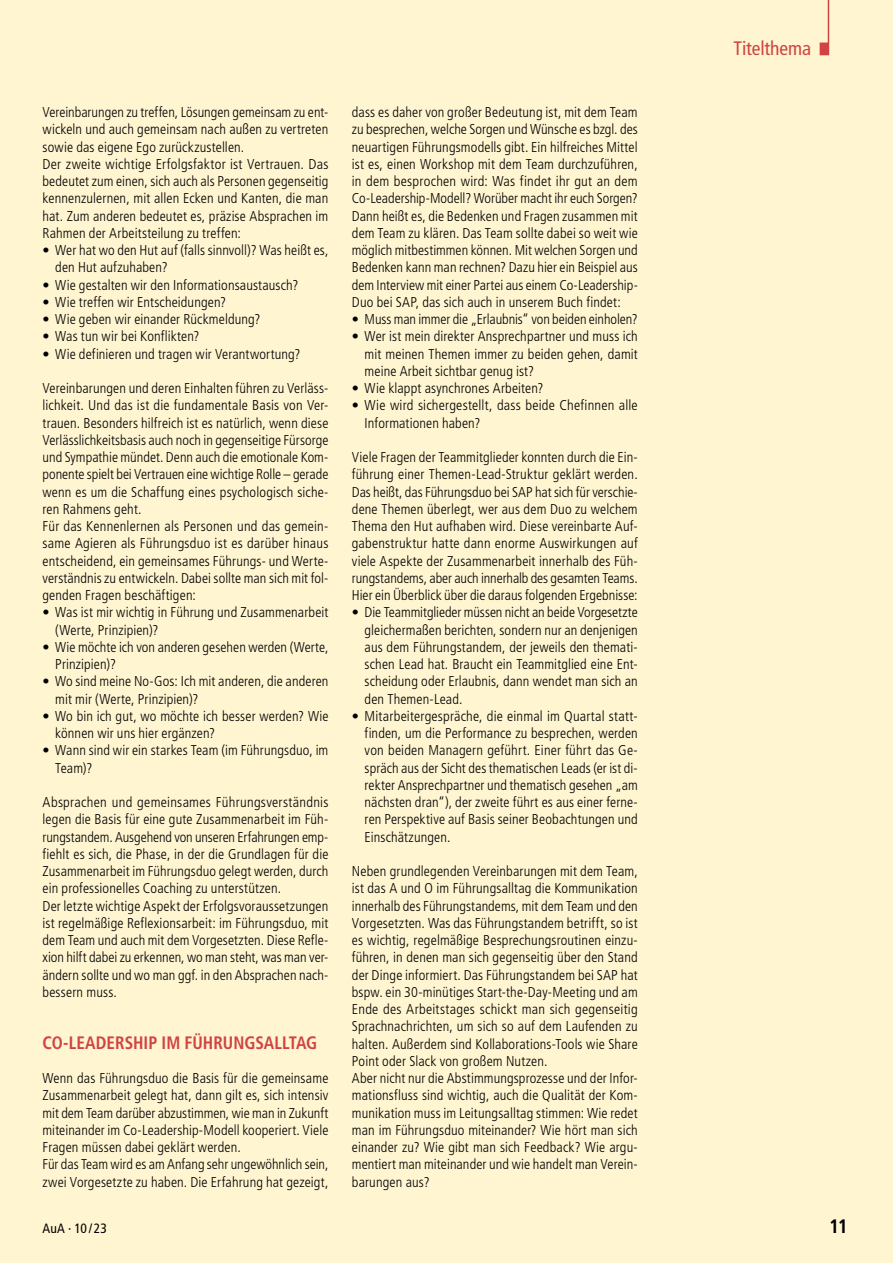
<style>
.page{position:relative;width:893px;height:1263px;background:#fff5d1}
.page>*{position:absolute;margin:0;border:0;box-sizing:border-box;transform-origin:0 0}
.t1{font:condensed 19.5px "Frutiger LT Std";letter-spacing:-.005em;color:#d04342}
.t2{font:700 condensed 19.5px "Frutiger LT Std";color:#000}
.t3{font:700 condensed 18px "Frutiger LT Std";color:#d04342;scale:.95 1}
.t4{font:300 condensed 14.25px/17.2px "Frutiger LT Std";letter-spacing:.01em;color:#000}
.t5{font:condensed 13.5px "Frutiger LT Std";letter-spacing:.005em;color:#000}
</style>
<div class="page">
<svg style="left:820px;top:0;width:9px;height:55px"></svg>
<p class="t4" style="left:43px;top:104px;width:287px">Vereinbarungen zu treffen, Lösungen gemeinsam zu ent&shy;wickeln und auch gemeinsam nach außen zu vertreten sowie das eigene Ego zurückzustellen.<br>Der zweite wichtige Erfolgsfaktor ist Vertrauen. Das bedeutet zum einen, sich auch als Personen gegenseitig kennenzulernen, mit allen Ecken und Kanten, die man hat. Zum anderen bedeutet es, präzise Absprachen im Rahmen der Arbeitsteilung zu treffen:</p>
<p class="t4" style="left:55px;top:242px;width:275px;text-indent:-13px">• Wer hat wo den Hut auf (falls sinnvoll)? Was heißt es, den Hut aufzuhaben?</p>
<p class="t4" style="left:43px;top:276px;width:257px">• Wie gestalten wir den Informationsaustausch?</p>
<p class="t4" style="left:43px;top:293px;width:185px">• Wie treffen wir Entscheidungen?</p>
<p class="t4" style="left:43px;top:311px;width:219px">• Wie geben wir einander Rückmeldung?</p>
<p class="t4" style="left:43px;top:328px;width:159px">• Was tun wir bei Konflikten?</p>
<p class="t4" style="left:43px;top:345px;width:259px">• Wie definieren und tragen wir Verantwortung?</p>
<p class="t4" style="left:43px;top:380px;width:287px">Vereinbarungen und deren Einhalten führen zu Verläss&shy;lichkeit. Und das ist die fundamentale Basis von Ver&shy;trauen. Besonders hilfreich ist es natürlich, wenn diese Verlässlichkeitsbasis auch noch in gegenseitige Fürsorge und Sympathie mündet. Denn auch die emotionale Kom&shy;ponente spielt bei Vertrauen eine wichtige Rolle – gerade wenn es um die Schaffung eines psychologisch siche&shy;ren Rahmens geht.<br>Für das Kennenlernen als Personen und das gemein&shy;same Agieren als Führungsduo ist es darüber hinaus entscheidend, ein gemeinsames Führungs- und Werte&shy;verständnis zu entwickeln. Dabei sollte man sich mit fol&shy;genden Fragen beschäftigen:</p>
<p class="t4" style="left:55px;top:604px;width:275px;text-indent:-13px">• Was ist mir wichtig in Führung und Zusammenarbeit (Werte, Prinzipien)?</p>
<p class="t4" style="left:55px;top:638px;width:275px;text-indent:-13px">• Wie möchte ich von anderen gesehen werden (Werte,<br>Prinzipien)?</p>
<p class="t4" style="left:55px;top:673px;width:275px;text-indent:-13px">• Wo sind meine No-Gos: Ich mit anderen, die anderen mit mir (Werte, Prinzipien)?</p>
<p class="t4" style="left:55px;top:707px;width:275px;text-indent:-13px">• Wo bin ich gut, wo möchte ich besser werden? Wie können wir uns hier ergänzen?</p>
<p class="t4" style="left:55px;top:742px;width:275px;text-indent:-13px">• Wann sind wir ein starkes Team (im Führungsduo, im<br>Team)?</p>
<p class="t4" style="left:43px;top:794px;width:287px">Absprachen und gemeinsames Führungsverständnis legen die Basis für eine gute Zusammenarbeit im Füh&shy;rungstandem. Ausgehend von unseren Erfahrungen emp&shy;fiehlt es sich, die Phase, in der die Grundlagen für die Zusammenarbeit im Führungsduo gelegt werden, durch ein professionelles Coaching zu unterstützen.<br>Der letzte wichtige Aspekt der Erfolgsvoraussetzungen ist regelmäßige Reflexionsarbeit: im Führungsduo, mit dem Team und auch mit dem Vorgesetzten. Diese Refle&shy;xion hilft dabei zu erkennen, wo man steht, was man ver&shy;ändern sollte und wo man ggf. in den Absprachen nach&shy;bessern muss.</p>
<p class="t3" style="left:43px;top:1032px;width:244px">CO-LEADERSHIP IM FÜHRUNGSALLTAG</p>
<p class="t4" style="left:43px;top:1070px;width:287px">Wenn das Führungsduo die Basis für die gemeinsame Zusammenarbeit gelegt hat, dann gilt es, sich intensiv mit dem Team darüber abzustimmen, wie man in Zukunft miteinander im Co-Leadership-Modell kooperiert. Viele Fragen müssen dabei geklärt werden.<br>Für das Team wird es am Anfang sehr ungewöhnlich sein, zwei Vorgesetzte zu haben. Die Erfahrung hat gezeigt,</p>
<p class="t4" style="left:352px;top:104px;width:287px;text-align:justify">dass es daher von großer Bedeutung ist, mit dem Team zu besprechen, welche Sorgen und Wünsche es bzgl. des neuartigen Führungsmodells gibt. Ein hilfreiches Mittel ist es, einen Workshop mit dem Team durchzuführen, in dem besprochen wird: Was findet ihr gut an dem Co-Leadership-Modell? Worüber macht ihr euch Sorgen?<br>Dann heißt es, die Bedenken und Fragen zusammen mit dem Team zu klären. Das Team sollte dabei so weit wie möglich mitbestimmen können. Mit welchen Sorgen und Bedenken kann man rechnen? Dazu hier ein Beispiel aus dem Interview mit einer Partei aus einem Co-Leadership-Duo bei SAP, das sich auch in unserem Buch findet:</p>
<p class="t4" style="left:352px;top:311px;width:287px">• Muss man immer die „Erlaubnis“ von beiden einholen?</p>
<p class="t4" style="left:365px;top:328px;width:275px;text-align:justify;text-indent:-13px">• Wer ist mein direkter Ansprechpartner und muss ich mit meinen Themen immer zu beiden gehen, damit meine Arbeit sichtbar genug ist?</p>
<p class="t4" style="left:352px;top:380px;width:193px">• Wie klappt asynchrones Arbeiten?</p>
<p class="t4" style="left:365px;top:397px;width:275px;text-indent:-13px">• Wie wird sichergestellt, dass beide Chefinnen alle<br>Informationen haben?</p>
<p class="t4" style="left:352px;top:449px;width:287px;text-align:justify">Viele Fragen der Teammitglieder konnten durch die Ein&shy;führung einer Themen-Lead-Struktur geklärt werden.<br>Das heißt, das Führungsduo bei SAP hat sich für verschie&shy;dene Themen überlegt, wer aus dem Duo zu welchem Thema den Hut aufhaben wird. Diese vereinbarte Auf&shy;gabenstruktur hatte dann enorme Auswirkungen auf viele Aspekte der Zusammenarbeit innerhalb des Füh&shy;rungstandems, aber auch innerhalb des gesamten Teams.<br>Hier ein Überblick über die daraus folgenden Ergebnisse:</p>
<p class="t4" style="left:365px;top:604px;width:275px;text-align:justify;text-indent:-13px">• Die Teammitglieder müssen nicht an beide Vorgesetzte gleichermaßen berichten, sondern nur an denjenigen aus dem Führungstandem, der jeweils den themati&shy;schen Lead hat. Braucht ein Teammitglied eine Ent&shy;scheidung oder Erlaubnis, dann wendet man sich an den Themen-Lead.</p>
<p class="t4" style="left:365px;top:707px;width:275px;text-align:justify;text-indent:-13px">• Mitarbeitergespräche, die einmal im Quartal statt&shy;finden, um die Performance zu besprechen, werden von beiden Managern geführt. Einer führt das Ge&shy;spräch aus der Sicht des thematischen Leads (er ist di&shy;rekter Ansprechpartner und thematisch gesehen „am nächsten dran“), der zweite führt es aus einer ferne&shy;ren Perspektive auf Basis seiner Beobachtungen und Einschätzungen.</p>
<p class="t4" style="left:352px;top:863px;width:287px">Neben grundlegenden Vereinbarungen mit dem Team, ist das A und O im Führungsalltag die Kommunikation innerhalb des Führungstandems, mit dem Team und den Vorgesetzten. Was das Führungstandem betrifft, so ist es wichtig, regelmäßige Besprechungsroutinen einzu&shy;führen, in denen man sich gegenseitig über den Stand der Dinge informiert. Das Führungstandem bei SAP hat bspw. ein 30-minütiges Start-the-Day-Meeting und am Ende des Arbeitstages schickt man sich gegenseitig Sprachnachrichten, um sich so auf dem Laufenden zu halten. Außerdem sind Kollaborations-Tools wie Share Point oder Slack von großem Nutzen.<br>Aber nicht nur die Abstimmungsprozesse und der Infor&shy;mationsfluss sind wichtig, auch die Qualität der Kom&shy;munikation muss im Leitungsalltag stimmen: Wie redet man im Führungsduo miteinander? Wie hört man sich einander zu? Wie gibt man sich Feedback? Wie argu&shy;mentiert man miteinander und wie handelt man Verein&shy;barungen aus?</p>
<p class="t1" style="left:733px;top:37px;width:79px">Titelthema</p>
<p class="t5" style="left:43px;top:1221px;width:66px">AuA · 10 / 23</p>
<p class="t2" style="left:829px;top:1215px;width:20px">11</p>
</div>
